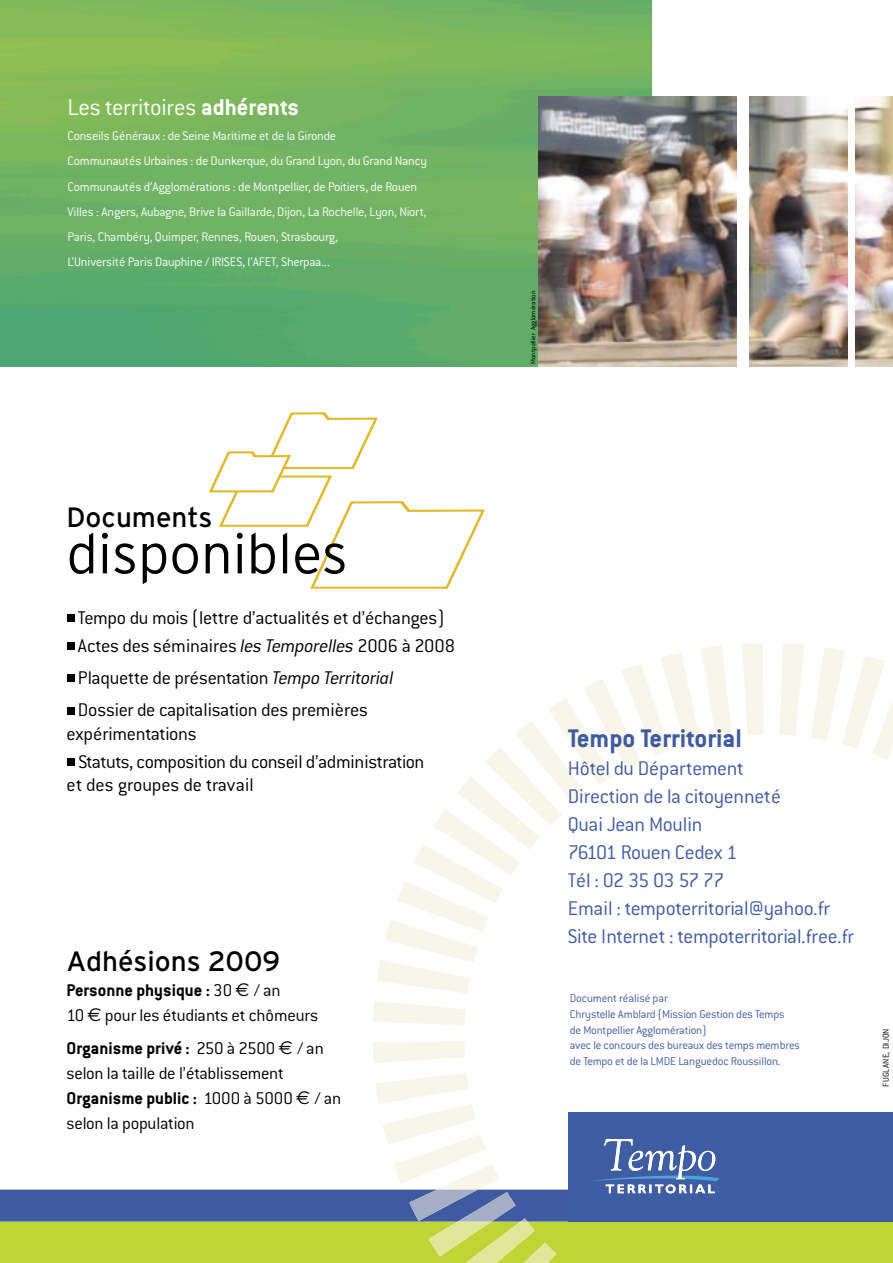
<style>
.page{position:relative;width:893px;height:1263px;background:#fff}
.page>*{position:absolute;margin:0;border:0;box-sizing:border-box;transform-origin:0 0}
.t1{font:300 55.95px "Interstate";color:#000}
.t2{font:27.9px "Interstate";color:#000}
.t3{font:700 27.9px "Conduit ITC";color:#3e5ba1}
.t4{font:300 25.2px "Conduit ITC";letter-spacing:-.01em;color:#fff}
.t5{font:300 21.75px/27.9px "Conduit ITC";letter-spacing:-.015em;color:#3e5ba1}
.t6{font:300 20.25px/27.9px "Conduit ITC";letter-spacing:-.015em;color:#000}
.t7{font:300 18.6px/24.9px "Conduit ITC";letter-spacing:-.015em;color:#000}
.t8{font:300 13.65px/25.2px "Conduit ITC";letter-spacing:-.015em;color:#fff}
.t9{font:300 12.45px/15.6px "Conduit ITC";letter-spacing:-.015em;color:#3e5ba1}
.t10{font:300 9.3px "Conduit ITC";letter-spacing:.025em;color:#000}
.t11{font:300 7.5px "Conduit ITC";letter-spacing:-.015em;color:#000}
.s1{font-weight:700}
.s2{font-style:italic}
</style>
<div class="page">
<img style="left:0;top:0;width:652px;height:367px">
<img style="left:539px;top:96px;width:198px;height:271px">
<svg style="left:209px;top:412px;width:276px;height:177px"></svg>
<div style="left:67px;top:614px;width:7px;height:8px;background:#000"></div>
<div style="left:67px;top:642px;width:7px;height:8px;background:#000"></div>
<div style="left:67px;top:674px;width:7px;height:8px;background:#000"></div>
<div style="left:67px;top:707px;width:7px;height:8px;background:#000"></div>
<div style="left:67px;top:758px;width:7px;height:8px;background:#000"></div>
<svg style="left:373px;top:643px;width:520px;height:474px"></svg>
<div style="left:569px;top:1112px;width:324px;height:5px;background:#3f5da2"></div>
<svg style="left:0;top:1117px;width:893px;height:146px"></svg>
<img style="left:749px;top:96px;width:99px;height:271px">
<img style="left:855px;top:96px;width:38px;height:271px">
<h3 class="t4" style="left:68px;top:93px;width:233px">Les territoires <span class="s1">adhérents</span></h3>
<p class="t8" style="left:68px;top:123px;width:361px">Conseils Généraux : de Seine Maritime et de la Gironde<br>Communautés Urbaines : de Dunkerque, du Grand Lyon, du Grand Nancy Communautés d’Agglomérations : de Montpellier, de Poitiers, de Rouen Villes : Angers, Aubagne, Brive la Gaillarde, Dijon, La Rochelle, Lyon, Niort, Paris, Chambéry, Quimper, Rennes, Rouen, Strasbourg,<br>L’Université Paris Dauphine / IRISES, l’AFET, Sherpaa...</p>
<h2 class="t2" style="left:67px;top:501px;width:147px">Documents</h2>
<h1 class="t1" style="left:67px;top:522px;width:283px">disponibles</h1>
<h3 class="t6" style="left:78px;top:603px;width:379px">Tempo du mois (lettre d’actualités et d’échanges)<br>Actes des séminaires <span class="s2">les Temporelles</span> 2006 à 2008</h3>
<h3 class="t6" style="left:78px;top:662px;width:317px;line-height:32.4px">Plaquette de présentation <span class="s2">Tempo Territorial<br></span>Dossier de capitalisation des premières</h3>
<h3 class="t6" style="left:78px;top:719px;width:348px;text-indent:-12px">expérimentations<br>Statuts, composition du conseil d’administration</h3>
<h3 class="t6" style="left:67px;top:771px;width:189px">et des groupes de travail</h3>
<h2 class="t2" style="left:67px;top:945px;width:215px">Adhésions 2009</h2>
<h3 class="t7" style="left:67px;top:977px;width:253px"><span class="s1">Personne physique :</span> 30 / an<br>10 pour les étudiants et chômeurs</h3>
<h3 class="t7" style="left:67px;top:1036px;width:276px"><span class="s1">Organisme privé :</span> 250 à 2500 / an selon la taille de l’établissement<br><span class="s1">Organisme public :</span> 1000 à 5000 / an selon la population</h3>
<p class="t11" style="left:529px;top:364px;width:75px;rotate:-90deg">Montpellier Agglomération</p>
<h2 class="t3" style="left:568px;top:722px;width:176px">Tempo Territorial</h2>
<h3 class="t5" style="left:568px;top:754px;width:288px">Hôtel du Département<br>Direction de la citoyenneté<br>Quai Jean Moulin<br>76101 Rouen Cedex 1<br>Tél : 02 35 03 57 77<br>Email : tempoterritorial@yahoo.fr<br>Site Internet : tempoterritorial.free.fr</h3>
<p class="t9" style="left:570px;top:991px;width:232px">Document réalisé par<br>Chrystelle Amblard (Mission Gestion des Temps<br>de Montpellier Agglomération)<br>avec le concours des bureaux des temps membres de Tempo et de la LMDE Languedoc Roussillon.</p>
<p class="t10" style="left:881px;top:1087px;width:60px;rotate:-90deg">FUGLANE, DIJON</p>
</div>
